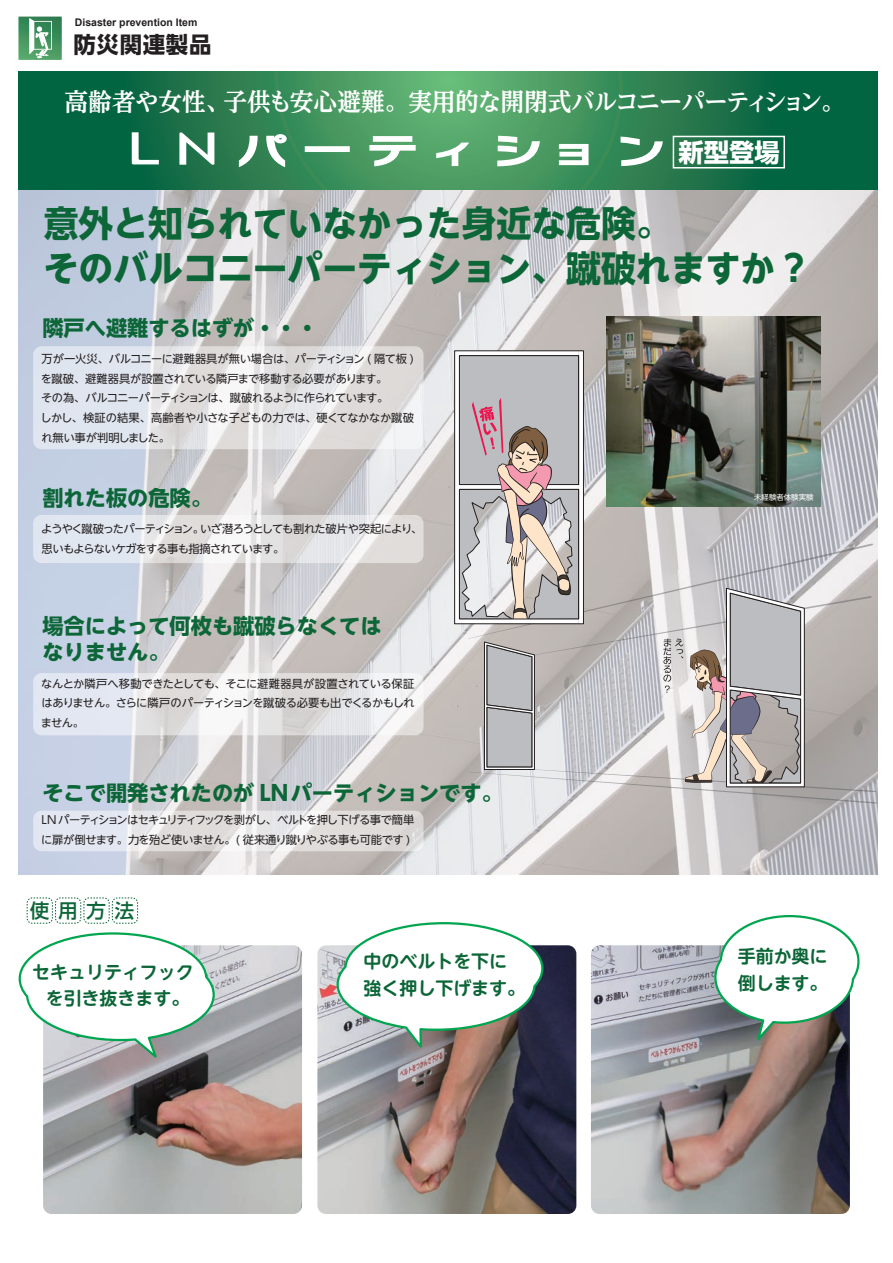
<style>
.page{position:relative;width:893px;height:1263px;background:#fff}
.page>*{position:absolute;margin:0;border:0;box-sizing:border-box;transform-origin:0 0}
.t1{font:700 36px/45px "UD Shin Go NT Pro";color:#0c6638}
.t2{font:700 25.35px "UD Shin Go NT Pro";color:#fff}
.t3{font:700 24.75px "UD Reimin Pro";letter-spacing:-.035em;color:#fff;scale:.96 1}
.t4{font:700 22.35px "UD Shin Go NT Pro";letter-spacing:.03em;color:#231f20}
.t5{font:700 21.15px/25.5px "UD Shin Go NT Pro";color:#0c6638}
.t6{font:500 19.5px "UD Shin Go NT Pro";color:#0c6638}
.t7{font:700 18px/27px "UD Shin M Go Pro De";color:#0c6638}
.t8{font:11.25px/19.6px "UD Shin Go NT Pro";letter-spacing:-.05em;color:#231f20}
.t9{font:700 10.5px "Arial";color:#231f20}
.t10{font:7.35px "UD Shin Go Pro";color:#fff}
</style>
<div class="page">
<img style="left:18px;top:190px;width:859px;height:684px">
<img style="left:43px;top:945px;width:259px;height:269px">
<img style="left:317px;top:945px;width:259px;height:269px">
<img style="left:591px;top:945px;width:259px;height:269px">
<svg style="left:454px;top:350px;width:423px;height:454px;background:#bebabb"></svg>
<img style="left:606px;top:316px;width:215px;height:190px">
<svg style="left:18px;top:932px;width:198px;height:132px"></svg>
<svg style="left:713px;top:915px;width:147px;height:133px"></svg>
<svg style="left:335px;top:922px;width:210px;height:131px"></svg>
<svg style="left:18px;top:71px;width:859px;height:119px;background:#287f52"></svg>
<div style="left:673px;top:136px;width:112px;height:32px;border:2px solid #fff"></div>
<svg style="left:18px;top:17px;width:44px;height:43px;background:#6cab82"></svg>
<svg style="left:237px;top:133px;width:51px;height:36px"></svg>
<svg style="left:305px;top:146px;width:45px;height:6px"></svg>
<svg style="left:368px;top:135px;width:49px;height:33px"></svg>
<svg style="left:435px;top:141px;width:36px;height:26px"></svg>
<svg style="left:496px;top:135px;width:45px;height:32px"></svg>
<svg style="left:558px;top:143px;width:32px;height:23px"></svg>
<svg style="left:619px;top:135px;width:45px;height:32px"></svg>
<svg style="left:132px;top:132px;width:27px;height:32px"></svg>
<svg style="left:179px;top:132px;width:35px;height:33px"></svg>
<div style="left:112px;top:897px;width:26px;height:26px;border:1px dashed #0c6638;border-radius:5px"></div>
<div style="left:84px;top:897px;width:26px;height:26px;border:1px dashed #0c6638;border-radius:5px"></div>
<div style="left:55px;top:897px;width:26px;height:26px;border:1px dashed #0c6638;border-radius:5px"></div>
<div style="left:27px;top:897px;width:26px;height:26px;border:1px dashed #0c6638;border-radius:5px"></div>
<svg style="left:33px;top:346px;width:391px;height:103px;fill:#e0e5eb"></svg>
<svg style="left:33px;top:515px;width:391px;height:48px;fill:#e1e6ea"></svg>
<svg style="left:33px;top:673px;width:391px;height:62px"></svg>
<svg style="left:33px;top:811px;width:391px;height:40px;background:#e3e3e5"></svg>
<p class="t9" style="left:75px;top:16px;width:124px">Disaster prevention Item</p>
<h3 class="t4" style="left:74px;top:27px;width:139px">防災関連製品</h3>
<h3 class="t3" style="left:65px;top:82px;width:814px">高齢者や女性、子供も安心避難。実用的な開閉式バルコニーパーティション。</h3>
<h2 class="t2" style="left:678px;top:132px;width:103px">新型登場</h2>
<h1 class="t1" style="left:44px;top:200px;width:761px">意外と知られていなかった身近な危険。<br>そのバルコニーパーティション、蹴破れますか ?</h1>
<h3 class="t5" style="left:42px;top:315px;width:277px">隣戸へ避難するはずが・・・</h3>
<p class="t8" style="left:41px;top:349px;width:375px">万が一火災、バルコニーに避難器具が無い場合は、パーティション ( 隔て板 )を蹴破、避難器具が設置されている隣戸まで移動する必要があります。<br>その為、バルコニーパーティションは、蹴破れるように作られています。<br>しかし、検証の結果、高齢者や小さな子どもの力では、硬くてなかなか蹴破れ無い事が判明しました。</p>
<h3 class="t5" style="left:42px;top:485px;width:171px">割れた板の危険。</h3>
<p class="t8" style="left:41px;top:519px;width:383px">ようやく蹴破ったパーティション。いざ潜ろうとしても割れた破片や突起により、思いもよらないケガをする事も指摘されています。</p>
<h3 class="t5" style="left:42px;top:613px;width:341px">場合によって何枚も蹴破らなくてはなりません。</h3>
<p class="t8" style="left:41px;top:673px;width:375px;text-align:justify">なんとか隣戸へ移動できたとしても、そこに避難器具が設置されている保証はありません。さらに隣戸のパーティションを蹴破る必要も出でくるかもしれません。</p>
<h3 class="t5" style="left:42px;top:779px;width:462px">そこで開発されたのが LNパーティションです。</h3>
<p class="t8" style="left:41px;top:810px;width:375px">LN パーティションはセキュリティフックを剥がし、ベルトを押し下げる事で簡単に扉が倒せます。力を殆ど使いません。( 従来通り蹴りやぶる事も可能です )</p>
<h3 class="t6" style="left:30px;top:895px;width:106px">使用方法</h3>
<p class="t10" style="left:754px;top:491px;width:61px">未経験者体験実験</p>
<h3 class="t7" style="left:32px;top:957px;width:163px;text-align:center">セキュリティフックを引き抜きます。</h3>
<h3 class="t7" style="left:364px;top:947px;width:163px">中のベルトを下に強く押し下げます。</h3>
<h3 class="t7" style="left:738px;top:942px;width:91px">手前か奥に倒します。</h3>
</div>
